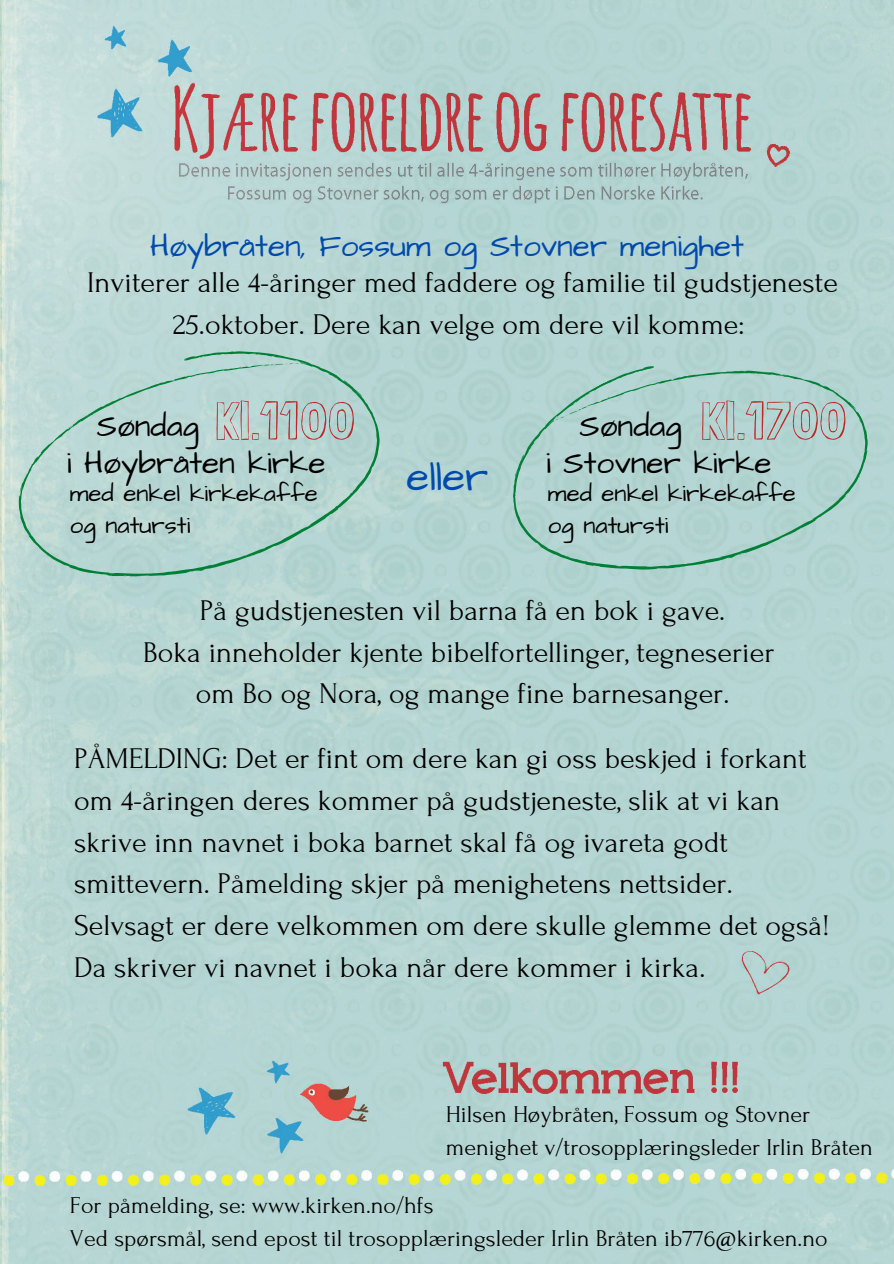
<style>
.page{position:relative;width:894px;height:1264px;background:#fff}
.page>*{position:absolute;margin:0;border:0;box-sizing:border-box;transform-origin:0 0}
.t1{font:53.85px "Londrina Sketch";color:#bb2828}
.t2{font:42px "Architects Daughter";color:#004aad}
.t3{font:31.5px/37.7px "Architects Daughter";color:#000}
.t4{font:31.5px "Architects Daughter";color:#004aad}
.t5{font:30px/41.7px "Forum";color:#000;text-align:center}
.t6{font:24px/32.7px "Forum";color:#000}
.t7{font:24px/32.7px "Architects Daughter";color:#000}
.s1{font-family:"Architects Daughter";font-size:31.5px;color:#000}
</style>
<div class="page">
<img style="left:0;top:0;width:893px;height:1263px">
<svg style="left:19px;top:351px;width:360px;height:225px;background:#b3d4cf"></svg>
<svg style="left:188px;top:570px;width:9px;height:2px"></svg>
<svg style="left:286px;top:360px;width:13px;height:5px"></svg>
<svg style="left:261px;top:364px;width:13px;height:3px"></svg>
<svg style="left:210px;top:369px;width:15px;height:5px"></svg>
<svg style="left:46px;top:551px;width:6px;height:8px"></svg>
<svg style="left:33px;top:540px;width:5px;height:3px"></svg>
<svg style="left:27px;top:469px;width:5px;height:5px"></svg>
<svg style="left:69px;top:424px;width:8px;height:4px"></svg>
<svg style="left:348px;top:489px;width:7px;height:7px"></svg>
<div style="left:479px;top:286px;width:414px;height:355px;background:#b3d4d2"></div>
<svg style="left:605px;top:395px;width:7px;height:4px"></svg>
<svg style="left:735px;top:552px;width:8px;height:5px"></svg>
<svg style="left:554px;top:415px;width:13px;height:6px"></svg>
<svg style="left:578px;top:406px;width:12px;height:5px"></svg>
<svg style="left:622px;top:389px;width:15px;height:6px"></svg>
<svg style="left:856px;top:473px;width:4px;height:8px"></svg>
<svg style="left:860px;top:457px;width:6px;height:5px"></svg>
<svg style="left:834px;top:394px;width:7px;height:3px"></svg>
<svg style="left:776px;top:374px;width:8px;height:3px"></svg>
<p class="t4" style="left:150px;top:225px;width:595px">Høybråten, Fossum og Stovner menighet</p>
<p class="t5" style="left:87px;top:262px;width:752px">Inviterer alle 4-åringer med faddere og familie til gudstjeneste<br>25.oktober. Dere kan velge om dere vil komme:</p>
<h1 class="t1" style="left:214px;top:389px;width:142px">Kl.1100</h1>
<p class="t3" style="left:67px;top:408px;width:260px;text-indent:30px">Søndag<br>i Høybråten kirke</p>
<p class="t7" style="left:70px;top:477px;width:249px">med enkel kirkekaffe og natursti</p>
<h1 class="t1" style="left:579px;top:389px;width:268px"><span class="s1">Søndag</span> Kl.1700</h1>
<h2 class="t2" style="left:406px;top:449px;width:83px">eller</h2>
<p class="t3" style="left:546px;top:445px;width:227px">i Stovner kirke</p>
<p class="t7" style="left:548px;top:477px;width:249px">med enkel kirkekaffe og natursti</p>
<p class="t5" style="left:143px;top:590px;width:632px">På gudstjenesten vil barna få en bok i gave.<br>Boka inneholder kjente bibelfortellinger, tegneserier om Bo og Nora, og mange fine barnesanger.</p>
<p class="t5" style="left:74px;top:738px;width:756px;text-align:left">PÅMELDING: Det er fint om dere kan gi oss beskjed i forkant om 4-åringen deres kommer på gudstjeneste, slik at vi kan skrive inn navnet i boka barnet skal få og ivareta godt smittevern. Påmelding skjer på menighetens nettsider.<br>Selvsagt er dere velkommen om dere skulle glemme det også!<br>Da skriver vi navnet i boka når dere kommer i kirka.</p>
<p class="t6" style="left:446px;top:1098px;width:428px">Hilsen Høybråten, Fossum og Stovner menighet v/trosopplæringsleder Irlin Bråten</p>
<p class="t6" style="left:70px;top:1189px;width:759px">For påmelding, se: www.kirken.no/hfs<br>Ved spørsmål, send epost til trosopplæringsleder Irlin Bråten ib776@kirken.no</p>
</div>
